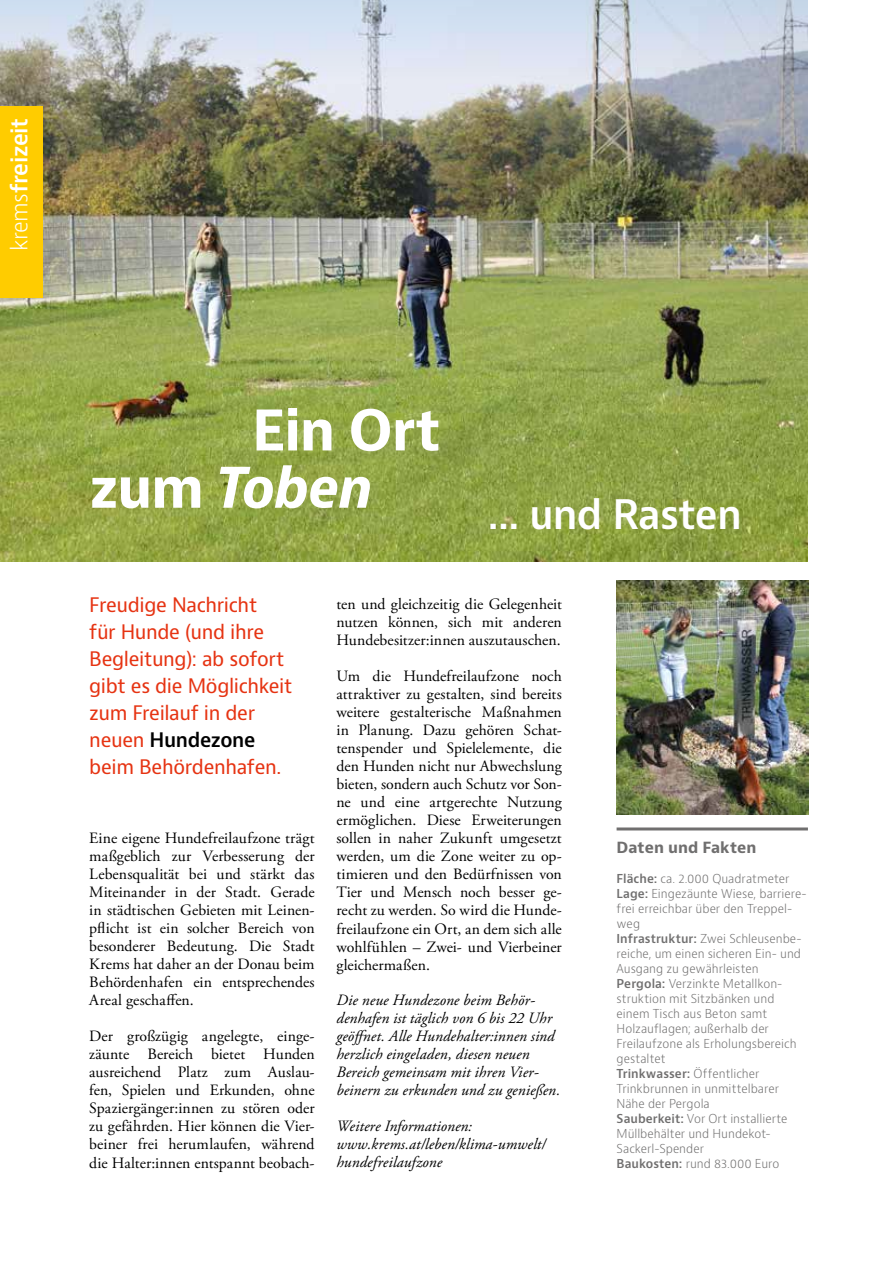
<style>
.page{position:relative;width:893px;height:1263px;background:#fff}
.page>*{position:absolute;margin:0;border:0;box-sizing:border-box;transform-origin:0 0}
.t1{font:700 54.45px/57.3px "Bernino Sans";letter-spacing:-.02em;color:#fff}
.t2{font:600 39.6px "Bernino Sans";letter-spacing:-.02em;color:#fff}
.t3{font:600 22.5px "Bernino Sans";letter-spacing:-.02em;color:#fff}
.t4{font:19.5px/27px "Bernino Sans";letter-spacing:-.02em;color:#e63312}
.t5{font:15.75px/18px "Adobe Garamond Pro";color:#000;text-align:justify}
.t6{font:italic 15.75px/18px "Adobe Garamond Pro";letter-spacing:.005em;color:#000}
.t7{font:700 15px "Bernino Sans";letter-spacing:.005em;color:#706f6f}
.t8{font:300 12px/15px "Bernino Sans";color:#706f6f}
.s1{font-weight:300}
.s2{font-style:italic}
.s3{font-weight:600;color:#000}
.s4{font-weight:600}
</style>
<div class="page">
<img style="left:0;top:81px;width:808px;height:480px">
<img style="left:617px;top:580px;width:191px;height:234px">
<hr style="left:617px;top:827px;width:191px;height:3px;background:#706f6f">
<div style="left:0;top:106px;width:43px;height:192px;background:#fc0"></div>
<svg style="left:0;top:0;width:808px;height:81px;background:#cbd3df"></svg>
<h3 class="t3" style="left:5px;top:251px;width:135px;rotate:-90deg"><span class="s1">krems</span>freizeit</h3>
<h1 class="t1" style="left:89px;top:403px;width:353px;text-indent:163px">Ein Ort zum <span class="s2">Toben</span></h1>
<h2 class="t2" style="left:488px;top:489px;width:256px">... und Rasten</h2>
<p class="t4" style="left:89px;top:592px;width:205px">Freudige Nachricht<br>für Hunde (und ihre<br>Begleitung): ab sofort gibt es die Möglichkeit zum Freilauf in der neuen <span class="s3">Hundezone </span>beim Behördenhafen.</p>
<p class="t5" style="left:89px;top:830px;width:227px">Eine eigene Hundefreilaufzone trägt maßgeblich zur Verbesserung der Lebensqualität bei und stärkt das Miteinander in der Stadt. Gerade in städtischen Gebieten mit Leinen&shy;pflicht ist ein solcher Bereich von besonderer Bedeutung. Die Stadt Krems hat daher an der Donau beim Behördenhafen ein entsprechendes Areal geschaffen.</p>
<p class="t5" style="left:89px;top:1028px;width:227px">Der großzügig angelegte, einge&shy;zäunte Bereich bietet Hunden ausreichend Platz zum Auslau&shy;fen, Spielen und Erkunden, ohne Spaziergänger:innen zu stören oder zu gefährden. Hier können die Vier&shy;beiner frei herumlaufen, während die Halter:innen entspannt beobach-</p>
<p class="t5" style="left:336px;top:596px;width:227px">ten und gleichzeitig die Gelegenheit nutzen können, sich mit anderen Hundebesitzer:innen auszutauschen.</p>
<p class="t5" style="left:336px;top:668px;width:227px">Um die Hundefreilaufzone noch attraktiver zu gestalten, sind bereits weitere gestalterische Maßnahmen in Planung. Dazu gehören Schat&shy;tenspender und Spielelemente, die den Hunden nicht nur Abwechslung bieten, sondern auch Schutz vor Son&shy;ne und eine artgerechte Nutzung ermöglichen. Diese Erweiterungen sollen in naher Zukunft umgesetzt werden, um die Zone weiter zu op&shy;timieren und den Bedürfnissen von Tier und Mensch noch besser ge&shy;recht zu werden. So wird die Hunde&shy;freilaufzone ein Ort, an dem sich alle wohlfühlen – Zwei- und Vierbeiner gleichermaßen.</p>
<p class="t6" style="left:336px;top:992px;width:225px">Die neue Hundezone beim Behör&shy;denhafen ist täglich von 6 bis 22 Uhr geöffnet. Alle Hundehalter:innen sind herzlich eingeladen, diesen neuen Bereich gemeinsam mit ihren Vier&shy;beinern zu erkunden und zu genießen.</p>
<p class="t6" style="left:336px;top:1118px;width:211px">Weitere Informationen: www.krems.at/leben/klima-umwelt/ hundefreilaufzone</p>
<p class="t7" style="left:617px;top:838px;width:142px">Daten und Fakten</p>
<p class="t8" style="left:617px;top:871px;width:192px"><span class="s4">Fläche:</span> ca. 2.000 Quadratmeter<br><span class="s4">Lage:</span> Eingezäunte Wiese, barriere&shy;frei erreichbar über den Treppel&shy;weg<br><span class="s4">Infrastruktur:</span> Zwei Schleusenbe&shy;reiche, um einen sicheren Ein- und<br>Ausgang zu gewährleisten<br><span class="s4">Pergola:</span> Verzinkte Metallkon&shy;struktion mit Sitzbänken und einem Tisch aus Beton samt<br>Holzauflagen; außerhalb der<br>Freilaufzone als Erholungsbereich gestaltet<br><span class="s4">Trinkwasser:</span> Öffentlicher<br>Trinkbrunnen in unmittelbarer<br>Nähe der Pergola<br><span class="s4">Sauberkeit:</span> Vor Ort installierte<br>Müllbehälter und Hundekot-<br>Sackerl-Spender<br><span class="s4">Baukosten:</span> rund 83.000 Euro</p>
</div>
